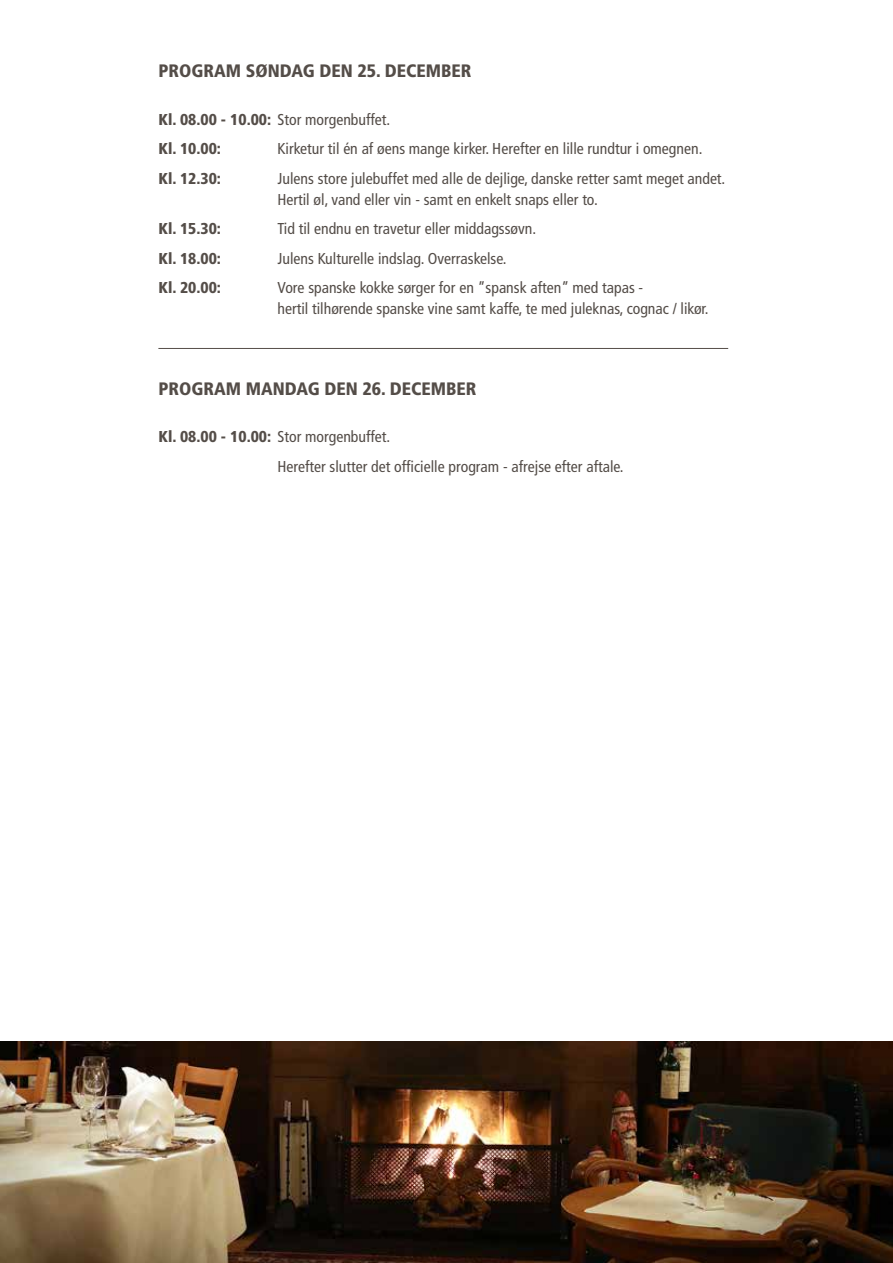
<style>
.page{position:relative;width:893px;height:1263px;background:#fff}
.page>*{position:absolute;margin:0;border:0;box-sizing:border-box;transform-origin:0 0}
.t1{font:900 condensed 18px "Frutiger LT Std";color:#544d48}
.t2{font:condensed 15.75px/21px "Frutiger LT Std";color:#544d48}
.t3{font:900 condensed 15.75px/29.5px "Frutiger LT Std";color:#544d48}
.s1{font-weight:400}
.s2{font-weight:900}
</style>
<div class="page">
<hr style="left:158px;top:348px;width:570px;height:1px;background:#544d48">
<img style="left:0;top:1042px;width:893px;height:221px">
<p class="t1" style="left:158px;top:60px;width:315px">PROGRAM SØNDAG DEN 25. DECEMBER</p>
<p class="t3" style="left:158px;top:104px;width:233px">Kl. 08.00 - 10.00: <span class="s1">Stor morgenbuffet.<br></span>Kl. 10.00:</p>
<p class="t2" style="left:277px;top:138px;width:426px">Kirketur til én af øens mange kirker. Herefter en lille rundtur i omegnen.</p>
<p class="t3" style="left:158px;top:163px;width:64px">Kl. 12.30:</p>
<p class="t2" style="left:277px;top:168px;width:449px">Julens store julebuffet med alle de dejlige, danske retter samt meget andet.<br>Hertil øl, vand eller vin - samt en enkelt snaps eller to.</p>
<p class="t3" style="left:158px;top:214px;width:64px">Kl. 15.30:</p>
<p class="t2" style="left:277px;top:218px;width:260px">Tid til endnu en travetur eller middagssøvn.</p>
<p class="t3" style="left:158px;top:243px;width:64px">Kl. 18.00:</p>
<p class="t2" style="left:277px;top:248px;width:231px">Julens Kulturelle indslag. Overraskelse.</p>
<p class="t3" style="left:158px;top:273px;width:64px">Kl. 20.00:</p>
<p class="t2" style="left:277px;top:277px;width:433px">Vore spanske kokke sørger for en ”spansk aften” med tapas -<br>hertil tilhørende spanske vine samt kaffe, te med juleknas, cognac / likør.</p>
<p class="t1" style="left:158px;top:378px;width:320px">PROGRAM MANDAG DEN 26. DECEMBER</p>
<p class="t2" style="left:277px;top:422px;width:348px;line-height:29.5px;text-indent:-119px"><span class="s2">Kl. 08.00 - 10.00:</span> Stor morgenbuffet.<br>Herefter slutter det officielle program - afrejse efter aftale.</p>
</div>
